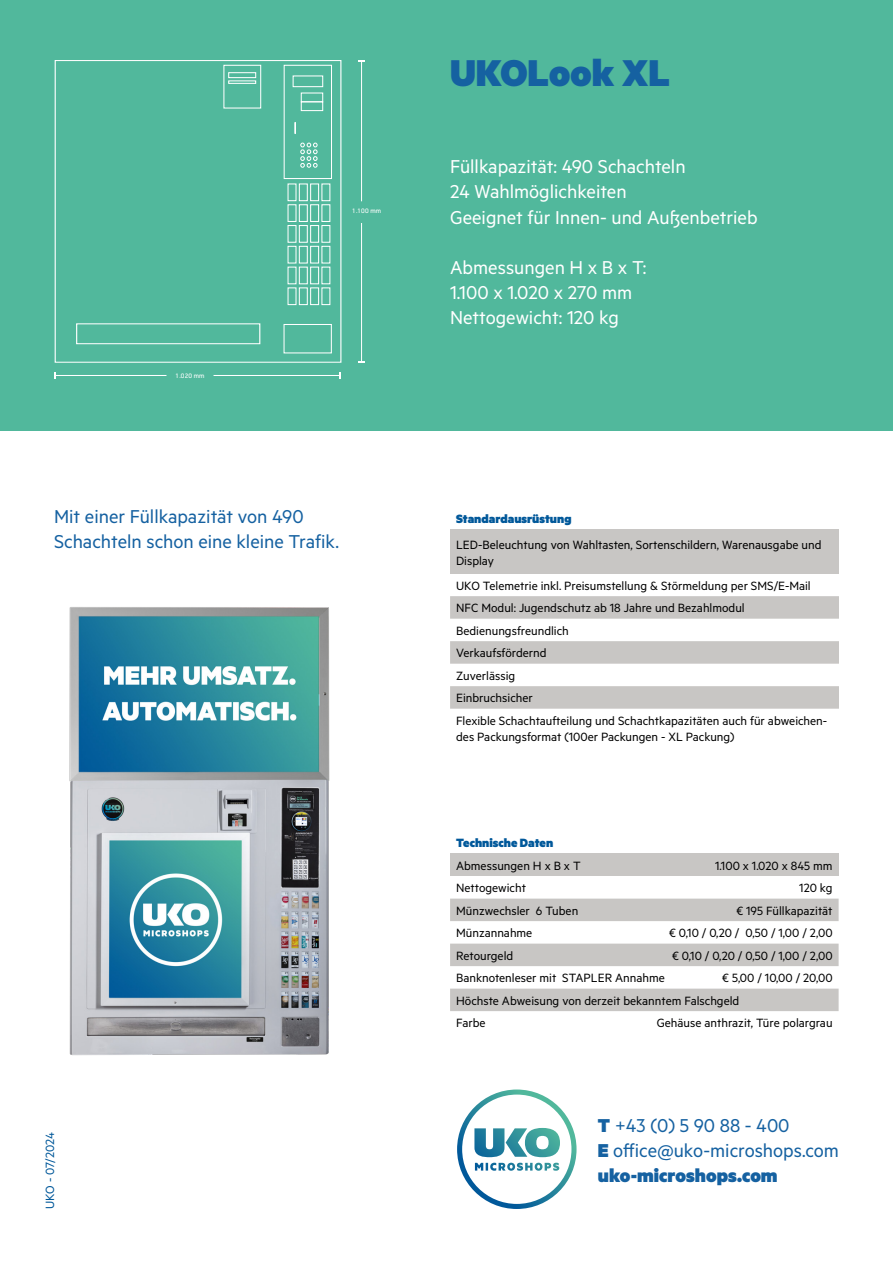
<style>
.page{position:relative;width:893px;height:1263px;background:#fff}
.page>*{position:absolute;margin:0;border:0;box-sizing:border-box;transform-origin:0 0}
.t1{font:900 42px "Metric";color:#1561a1}
.t2{font:21px "Metric";color:#fff}
.t3{font:21px/25.2px "Metric";color:#1561a1}
.t4{font:13.5px/16.2px "Metric";color:#000}
.t5{font:900 13.5px "Metric";color:#00589a}
.t6{font:13.5px "Metric";letter-spacing:-.01em;color:#00589a}
.t7{font:700 6.45px "Adele Sans NEW";color:#fff}
.s1{font-weight:900}
</style>
<div class="page">
<div style="left:0;top:0;width:893px;height:430px;background:#51b89c"></div>
<svg style="left:457px;top:1089px;width:119px;height:120px"></svg>
<img style="left:69px;top:607px;width:261px;height:449px">
<div style="left:450px;top:529px;width:389px;height:45px;background:#c8c6c4"></div>
<svg style="left:450px;top:596px;width:389px;height:113px"></svg>
<div style="left:450px;top:854px;width:389px;height:22px;background:#c8c6c4"></div>
<svg style="left:450px;top:899px;width:389px;height:112px"></svg>
<hr style="left:214px;top:375px;width:126px;height:1px;background:#fff">
<hr style="left:55px;top:375px;width:111px;height:1px;background:#fff">
<hr style="left:361px;top:61px;width:1px;height:140px;background:#fff">
<hr style="left:361px;top:223px;width:1px;height:139px;background:#fff">
<div style="left:55px;top:60px;width:286px;height:303px;border:1px solid #fff"></div>
<div style="left:76px;top:323px;width:184px;height:21px;border:1px solid #fff"></div>
<div style="left:223px;top:65px;width:38px;height:44px;border:1px solid #fff"></div>
<div style="left:284px;top:65px;width:48px;height:114px;border:1px solid #fff"></div>
<div style="left:228px;top:72px;width:28px;height:6px;border:1px solid #fff"></div>
<div style="left:293px;top:75px;width:30px;height:12px;border:1px solid #fff"></div>
<div style="left:301px;top:92px;width:22px;height:10px;border:1px solid #fff"></div>
<div style="left:301px;top:101px;width:22px;height:10px;border:1px solid #fff"></div>
<div style="left:299px;top:183px;width:9px;height:18px;border:1px solid #fff"></div>
<div style="left:310px;top:183px;width:9px;height:18px;border:1px solid #fff"></div>
<div style="left:287px;top:204px;width:9px;height:18px;border:1px solid #fff"></div>
<div style="left:299px;top:204px;width:9px;height:18px;border:1px solid #fff"></div>
<div style="left:310px;top:204px;width:9px;height:18px;border:1px solid #fff"></div>
<div style="left:321px;top:204px;width:9px;height:18px;border:1px solid #fff"></div>
<div style="left:287px;top:225px;width:9px;height:18px;border:1px solid #fff"></div>
<div style="left:299px;top:225px;width:9px;height:18px;border:1px solid #fff"></div>
<div style="left:310px;top:225px;width:9px;height:18px;border:1px solid #fff"></div>
<div style="left:321px;top:225px;width:9px;height:18px;border:1px solid #fff"></div>
<div style="left:299px;top:246px;width:9px;height:18px;border:1px solid #fff"></div>
<div style="left:310px;top:246px;width:9px;height:18px;border:1px solid #fff"></div>
<div style="left:299px;top:267px;width:9px;height:17px;border:1px solid #fff"></div>
<div style="left:310px;top:267px;width:9px;height:17px;border:1px solid #fff"></div>
<div style="left:284px;top:324px;width:48px;height:29px;border:1px solid #fff"></div>
<div style="left:299px;top:287px;width:9px;height:18px;border:1px solid #fff"></div>
<div style="left:310px;top:287px;width:9px;height:18px;border:1px solid #fff"></div>
<div style="left:228px;top:80px;width:28px;height:4px;border:1px solid #fff"></div>
<svg style="left:300px;top:143px;width:18px;height:25px"></svg>
<svg style="left:294px;top:122px;width:2px;height:12px"></svg>
<p class="t7" style="left:352px;top:207px;width:31px">1.100 mm</p>
<p class="t7" style="left:176px;top:372px;width:31px">1.020 mm</p>
<p class="t3" style="left:54px;top:503px;width:251px">Mit einer Füllkapazität von 490</p>
<p class="t3" style="left:54px;top:528px;width:286px">Schachteln schon eine kleine Trafik.</p>
<p class="t6" style="left:42px;top:1209px;width:78px;rotate:-90deg">UKO - 07/2024</p>
<p class="t1" style="left:450px;top:46px;width:221px">UKOLook XL</p>
<p class="t2" style="left:450px;top:154px;width:237px">Füllkapazität: 490 Schachteln</p>
<p class="t2" style="left:450px;top:180px;width:178px">24 Wahlmöglichkeiten</p>
<p class="t2" style="left:450px;top:205px;width:309px">Geeignet für Innen- und Außenbetrieb</p>
<p class="t2" style="left:450px;top:255px;width:198px">Abmessungen H x B x T:</p>
<p class="t2" style="left:450px;top:280px;width:184px">1.100 x 1.020 x 270 mm</p>
<p class="t2" style="left:450px;top:306px;width:170px">Nettogewicht: 120 kg</p>
<p class="t5" style="left:456px;top:510px;width:117px">Standardausrüstung</p>
<p class="t4" style="left:456px;top:536px;width:367px">LED-Beleuchtung von Wahltasten, Sortenschildern, Warenausgabe und<br>Display</p>
<p class="t4" style="left:456px;top:577px;width:356px">UKO Telemetrie inkl. Preisumstellung &amp; Störmeldung per SMS/E-Mail</p>
<p class="t4" style="left:456px;top:599px;width:290px">NFC Modul: Jugendschutz ab 18 Jahre und Bezahlmodul</p>
<p class="t4" style="left:456px;top:622px;width:114px">Bedienungsfreundlich</p>
<p class="t4" style="left:456px;top:644px;width:92px">Verkaufsfördernd</p>
<p class="t4" style="left:456px;top:667px;width:61px">Zuverlässig</p>
<p class="t4" style="left:456px;top:689px;width:78px">Einbruchsicher</p>
<p class="t4" style="left:456px;top:712px;width:373px">Flexible Schachtaufteilung und Schachtkapazitäten auch für abweichen&shy;des Packungsformat (100er Packungen - XL Packung)</p>
<p class="t5" style="left:456px;top:834px;width:99px">Technische Daten</p>
<p class="t4" style="left:456px;top:857px;width:126px">Abmessungen H x B x T</p>
<p class="t4" style="left:715px;top:857px;width:119px">1.100 x 1.020 x 845 mm</p>
<p class="t4" style="left:456px;top:879px;width:71px">Nettogewicht</p>
<p class="t4" style="left:799px;top:879px;width:35px">120 kg</p>
<p class="t4" style="left:456px;top:902px;width:124px">Münzwechsler 6 Tuben</p>
<p class="t4" style="left:736px;top:902px;width:98px">€ 195 Füllkapazität</p>
<p class="t4" style="left:456px;top:924px;width:78px">Münzannahme</p>
<p class="t4" style="left:669px;top:924px;width:165px">€ 0,10 / 0,20 / 0,50 / 1,00 / 2,00</p>
<p class="t4" style="left:456px;top:947px;width:59px">Retourgeld</p>
<p class="t4" style="left:672px;top:947px;width:162px">€ 0,10 / 0,20 / 0,50 / 1,00 / 2,00</p>
<p class="t4" style="left:456px;top:969px;width:210px">Banknotenleser mit STAPLER Annahme</p>
<p class="t4" style="left:722px;top:969px;width:112px">€ 5,00 / 10,00 / 20,00</p>
<p class="t4" style="left:456px;top:992px;width:285px">Höchste Abweisung von derzeit bekanntem Falschgeld</p>
<p class="t4" style="left:456px;top:1014px;width:31px">Farbe</p>
<p class="t4" style="left:657px;top:1014px;width:177px">Gehäuse anthrazit, Türe polargrau</p>
<h2 class="t3" style="left:598px;top:1112px;width:243px"><span class="s1">T</span> +43 (0) 5 90 88 - 400<br><span class="s1">E</span> office@uko-microshops.com <span class="s1">uko-microshops.com</span></h2>
</div>
